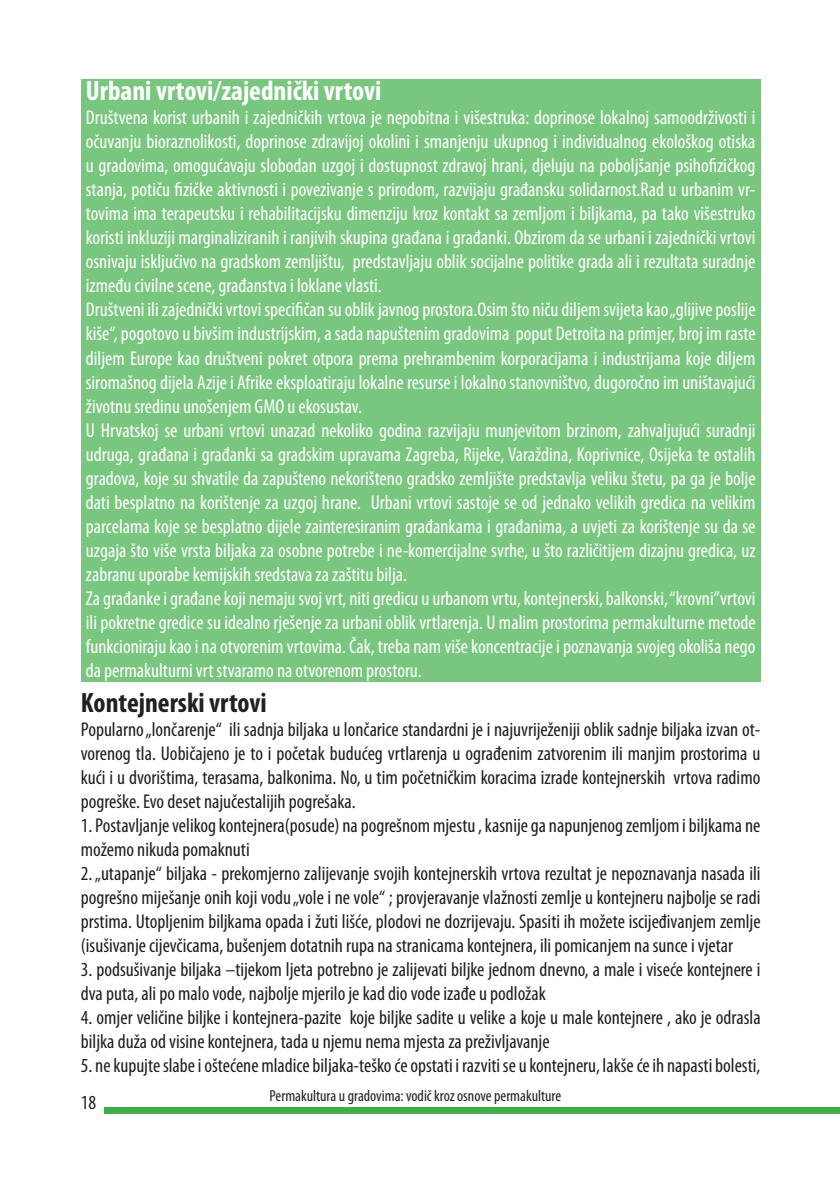
<style>
.page{position:relative;width:840px;height:1191px;background:#fff}
.page>*{position:absolute;margin:0;border:0;box-sizing:border-box;transform-origin:0 0}
.t1{font:700 condensed 28px "Myriad Pro";color:#fff}
.t2{font:700 condensed 28px "Myriad Pro";color:#231f20}
.t3{font:condensed 20px/24px "Myriad Pro";color:#fff}
.t4{font:condensed 20px/24px "Myriad Pro";color:#231f20}
.t5{font:condensed 16px "Myriad Pro";color:#231f20}
</style>
<div class="page">
<div style="left:104px;top:1107px;width:735px;height:6px;background:#40ae49"></div>
<div style="left:81px;top:79px;width:679px;height:603px;background:#79c67f"></div>
<h1 class="t1" style="left:86px;top:74px;width:297px">Urbani vrtovi/zajednički vrtovi</h1>
<p class="t3" style="left:86px;top:106px;width:671px">Društvena korist urbanih i zajedničkih vrtova je nepobitna i višestruka: doprinose lokalnoj samoodrživosti i očuvanju bioraznolikosti, doprinose zdravijoj okolini i smanjenju ukupnog i individualnog ekološkog otiska u gradovima, omogućavaju slobodan uzgoj i dostupnost zdravoj hrani, djeluju na poboljšanje psihofizičkog stanja, potiču fizičke aktivnosti i povezivanje s prirodom, razvijaju građansku solidarnost.Rad u urbanim vr&shy;tovima ima terapeutsku i rehabilitacijsku dimenziju kroz kontakt sa zemljom i biljkama, pa tako višestruko koristi inkluziji marginaliziranih i ranjivih skupina građana i građanki. Obzirom da se urbani i zajednički vrtovi osnivaju isključivo na gradskom zemljištu, predstavljaju oblik socijalne politike grada ali i rezultata suradnje između civilne scene, građanstva i loklane vlasti.<br>Društveni ili zajednički vrtovi specifičan su oblik javnog prostora.Osim što niču diljem svijeta kao „glijive poslije kiše“, pogotovo u bivšim industrijskim, a sada napuštenim gradovima poput Detroita na primjer, broj im raste diljem Europe kao društveni pokret otpora prema prehrambenim korporacijama i industrijama koje diljem siromašnog dijela Azije i Afrike eksploatiraju lokalne resurse i lokalno stanovništvo, dugoročno im uništavajući životnu sredinu unošenjem GMO u ekosustav.<br>U Hrvatskoj se urbani vrtovi unazad nekoliko godina razvijaju munjevitom brzinom, zahvaljujući suradnji udruga, građana i građanki sa gradskim upravama Zagreba, Rijeke, Varaždina, Koprivnice, Osijeka te ostalih gradova, koje su shvatile da zapušteno nekorišteno gradsko zemljište predstavlja veliku štetu, pa ga je bolje dati besplatno na korištenje za uzgoj hrane. Urbani vrtovi sastoje se od jednako velikih gredica na velikim parcelama koje se besplatno dijele zainteresiranim građankama i građanima, a uvjeti za korištenje su da se uzgaja što više vrsta biljaka za osobne potrebe i ne-komercijalne svrhe, u što različitijem dizajnu gredica, uz zabranu uporabe kemijskih sredstava za zaštitu bilja.<br>Za građanke i građane koji nemaju svoj vrt, niti gredicu u urbanom vrtu, kontejnerski, balkonski, “krovni”vrtovi ili pokretne gredice su idealno rješenje za urbani oblik vrtlarenja. U malim prostorima permakulturne metode funkcioniraju kao i na otvorenim vrtovima. Čak, treba nam više koncentracije i poznavanja svojeg okoliša nego da permakulturni vrt stvaramo na otvorenom prostoru.</p>
<h1 class="t2" style="left:81px;top:684px;width:187px">Kontejnerski vrtovi</h1>
<p class="t4" style="left:81px;top:716px;width:680px;text-align:justify">Popularno „lončarenje“ ili sadnja biljaka u lončarice standardni je i najuvriježeniji oblik sadnje biljaka izvan ot&shy;vorenog tla. Uobičajeno je to i početak budućeg vrtlarenja u ograđenim zatvorenim ili manjim prostorima u kući i u dvorištima, terasama, balkonima. No, u tim početničkim koracima izrade kontejnerskih vrtova radimo pogreške. Evo deset najučestalijih pogrešaka.</p>
<p class="t4" style="left:81px;top:812px;width:680px">1. Postavljanje velikog kontejnera(posude) na pogrešnom mjestu , kasnije ga napunjenog zemljom i biljkama ne možemo nikuda pomaknuti</p>
<p class="t4" style="left:81px;top:860px;width:681px;text-align:justify">2. „utapanje“ biljaka - prekomjerno zalijevanje svojih kontejnerskih vrtova rezultat je nepoznavanja nasada ili pogrešno miješanje onih koji vodu „vole i ne vole“ ; provjeravanje vlažnosti zemlje u kontejneru najbolje se radi prstima. Utopljenim biljkama opada i žuti lišće, plodovi ne dozrijevaju. Spasiti ih možete iscijeđivanjem zemlje (isušivanje cijevčicama, bušenjem dotatnih rupa na stranicama kontejnera, ili pomicanjem na sunce i vjetar</p>
<p class="t4" style="left:81px;top:956px;width:680px">3. podsušivanje biljaka –tijekom ljeta potrebno je zalijevati biljke jednom dnevno, a male i viseće kontejnere i dva puta, ali po malo vode, najbolje mjerilo je kad dio vode izađe u podložak</p>
<p class="t4" style="left:81px;top:1004px;width:681px">4. omjer veličine biljke i kontejnera-pazite koje biljke sadite u velike a koje u male kontejnere , ako je odrasla biljka duža od visine kontejnera, tada u njemu nema mjesta za preživljavanje</p>
<p class="t4" style="left:81px;top:1052px;width:680px">5. ne kupujte slabe i oštećene mladice biljaka-teško će opstati i razviti se u kontejneru, lakše će ih napasti bolesti,</p>
<p class="t4" style="left:81px;top:1089px;width:17px">18</p>
<p class="t5" style="left:269px;top:1086px;width:293px">Permakultura u gradovima: vodič kroz osnove permakulture</p>
</div>
